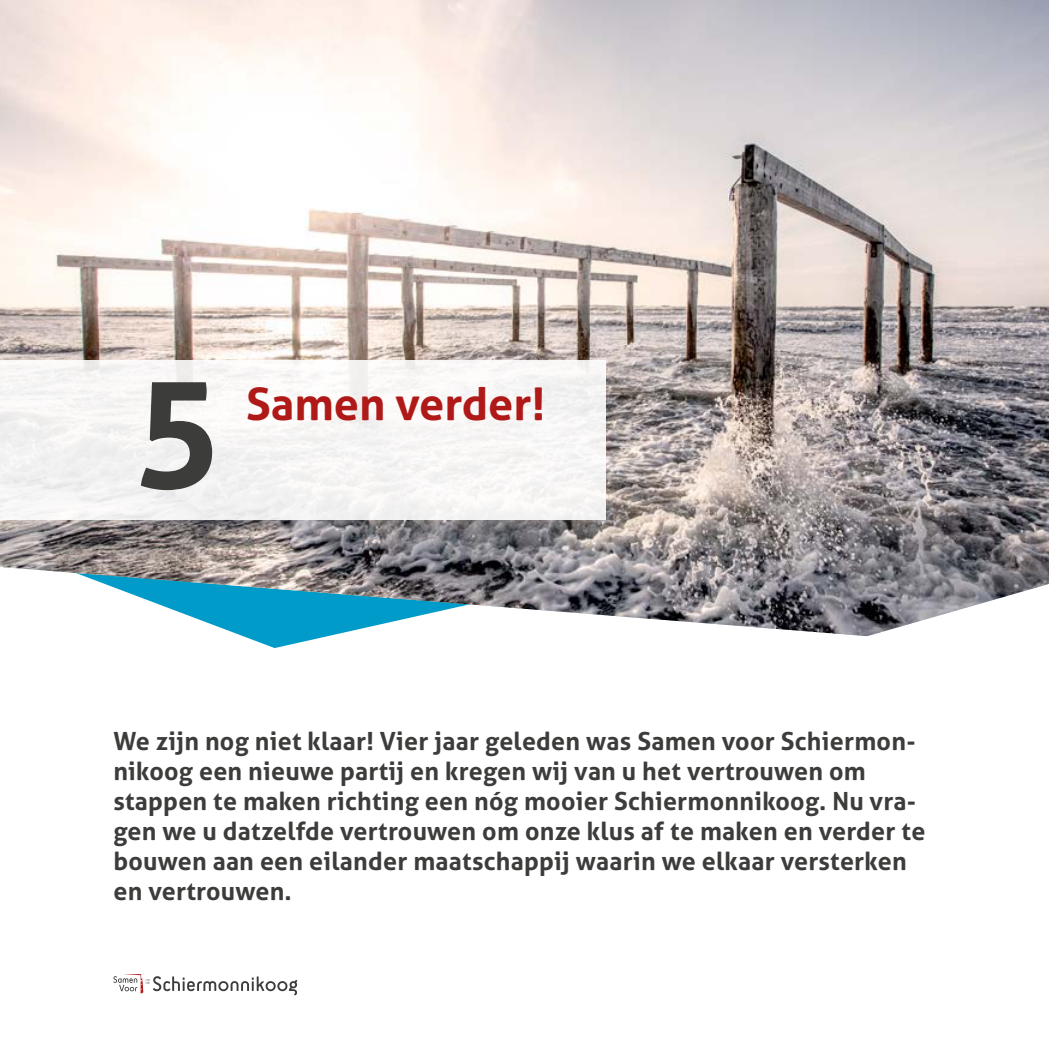
<style>
.page{position:relative;width:1049px;height:1049px;background:#fff}
.page>*{position:absolute;margin:0;border:0;box-sizing:border-box;transform-origin:0 0}
.t1{font:700 150px "Aller";color:#3c3c3b}
.t2{font:700 45px "Aller";color:#af1917}
.t3{font:700 25px/30px "Aller";letter-spacing:.01em;color:#3c3c3b}
</style>
<div class="page">
<svg style="left:113px;top:974px;width:184px;height:21px"></svg>
<svg style="left:243px;top:636px;width:85px;height:12px"></svg>
<img style="left:0;top:0;width:1049px;height:636px">
<div style="left:0;top:360px;width:605px;height:159px;background:#f7f5f5"></div>
<h1 class="t1" style="left:133px;top:334px;width:91px">5</h1>
<h2 class="t2" style="left:246px;top:376px;width:300px">Samen verder!</h2>
<p class="t3" style="left:113px;top:726px;width:813px">We zijn nog niet klaar! Vier jaar geleden was Samen voor Schiermon&shy;nikoog een nieuwe partij en kregen wij van u het vertrouwen om stappen te maken richting een nóg mooier Schiermonnikoog. Nu vra&shy;gen we u datzelfde vertrouwen om onze klus af te maken en verder te bouwen aan een eilander maatschappij waarin we elkaar versterken en vertrouwen.</p>
</div>
